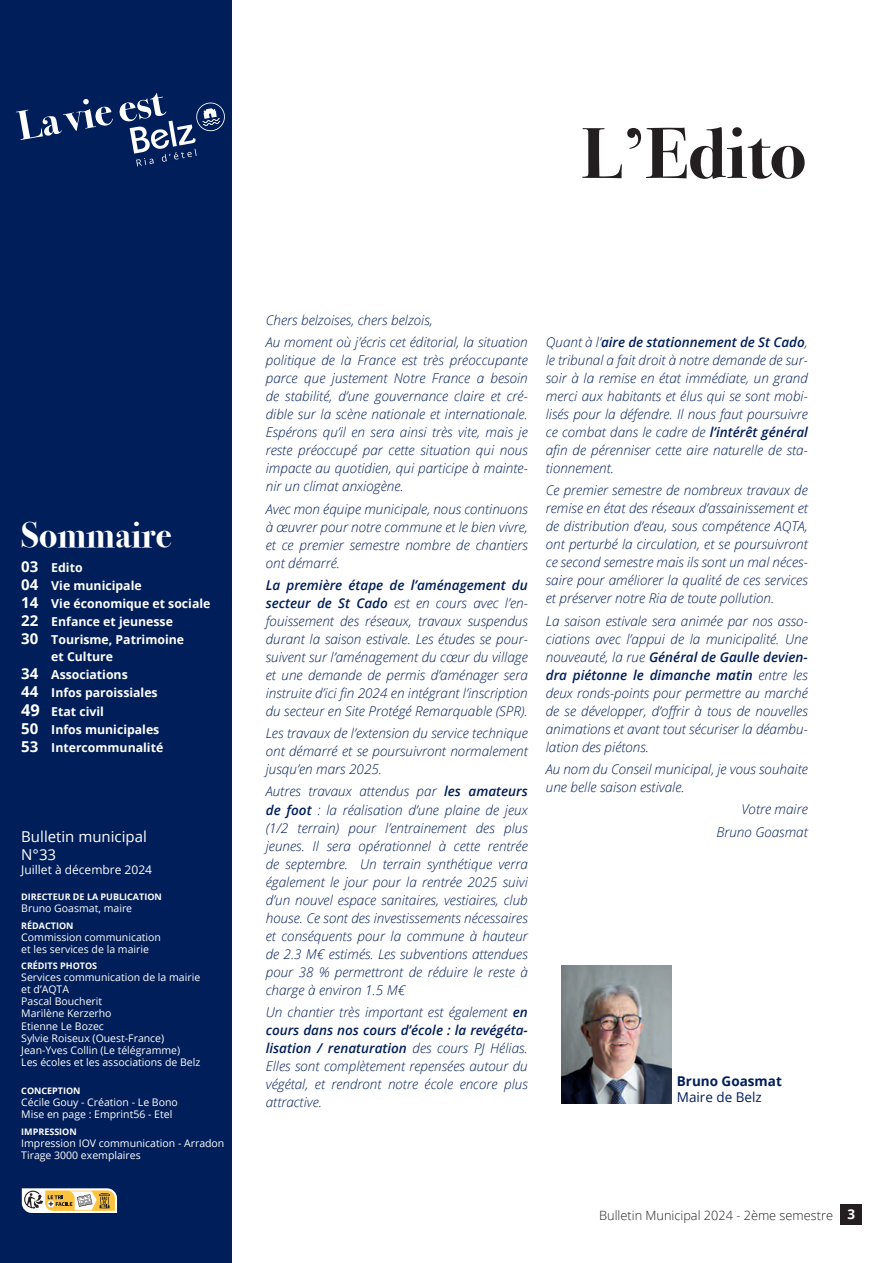
<style>
.page{position:relative;width:893px;height:1263px;background:#fff}
.page>*{position:absolute;margin:0;border:0;box-sizing:border-box;transform-origin:0 0}
.t1{font:700 72px "Bodoni Svty Two ITCTT";color:#231f20}
.t2{font:700 36px "Bodoni Svty Two ITCTT";color:#fff}
.t3{font:15px/18px "Open Sans";color:#fff}
.t4{font:italic 300 13.5px/18px "Open Sans";color:#001e59;text-align:justify}
.t5{font:700 13.5px "Open Sans";color:#001e59}
.t6{font:13.5px "Open Sans";color:#001e59}
.t7{font:300 12.75px "Open Sans";color:#231f20}
.t8{font:700 12.3px/18px "Open Sans";color:#fff}
.t9{font:12px "Open Sans";color:#fff}
.t10{font:10.5px/12px "Open Sans";color:#fff}
.t11{font:700 9px "Open Sans";color:#fff}
.s1{font-size:15px}
.s2{font-size:16.35px}
.s3{font-weight:600}
.s4{font-weight:700;font-size:13.5px;color:#fff}
</style>
<div class="page">
<div style="left:840px;top:1203px;width:22px;height:21px;background:#231f20"></div>
<div style="left:0;top:0;width:232px;height:1262px;background:#001e59"></div>
<img style="left:562px;top:965px;width:109px;height:137px">
<svg style="left:16px;top:99px;width:97px;height:41px"></svg>
<svg style="left:119px;top:93px;width:106px;height:73px"></svg>
<svg style="left:22px;top:1188px;width:95px;height:24px;background:#d5c091"></svg>
<h1 class="t1" style="left:582px;top:94px;width:226px">L’Edito</h1>
<h2 class="t2" style="left:21px;top:505px;width:152px">Sommaire</h2>
<p class="t8" style="left:21px;top:558px;width:191px"><span class="s1">03</span> Edito<br><span class="s1">04</span> Vie municipale<br><span class="s1">14</span> Vie économique et sociale<br><span class="s1">22</span> Enfance et jeunesse<br><span class="s1">30</span> Tourisme, Patrimoine</p>
<p class="t8" style="left:21px;top:646px;width:138px;text-indent:30px">et Culture<br><span class="s1">34</span> Associations<br><span class="s1">44</span> Infos paroissiales</p>
<p class="t8" style="left:21px;top:702px;width:144px"><span class="s2">49</span> Etat civil<br><span class="s1">50</span> Infos municipales<br><span class="s1">53</span> Intercommunalité</p>
<p class="t3" style="left:21px;top:826px;width:127px">Bulletin municipal<br>N°33</p>
<p class="t9" style="left:21px;top:861px;width:132px">Juillet à décembre 2024</p>
<p class="t11" style="left:21px;top:890px;width:142px">DIRECTEUR DE LA PUBLICATION</p>
<p class="t10" style="left:21px;top:902px;width:112px">Bruno Goasmat, maire</p>
<p class="t11" style="left:21px;top:919px;width:54px">RÉDACTION</p>
<p class="t10" style="left:21px;top:930px;width:141px">Commission communication et les services de la mairie</p>
<p class="t11" style="left:21px;top:959px;width:77px">CRÉDITS PHOTOS</p>
<p class="t10" style="left:21px;top:971px;width:181px">Services communication de la mairie et d’AQTA<br>Pascal Boucherit<br>Marilène Kerzerho<br>Etienne Le Bozec<br>Sylvie Roiseux (Ouest-France)<br>Jean-Yves Collin (Le télégramme)<br>Les écoles et les associations de Belz</p>
<p class="t11" style="left:21px;top:1084px;width:61px">CONCEPTION</p>
<p class="t10" style="left:21px;top:1095px;width:158px">Cécile Gouy - Création - Le Bono<br>Mise en page : Emprint56 - Etel</p>
<p class="t11" style="left:21px;top:1124px;width:57px">IMPRESSION</p>
<p class="t10" style="left:21px;top:1136px;width:205px">Impression IOV communication - Arradon<br>Tirage 3000 exemplaires</p>
<p class="t4" style="left:266px;top:308px;width:264px;line-height:22.2px">Chers belzoises, chers belzois,<br>Au moment où j’écris cet éditorial, la situation</p>
<p class="t4" style="left:266px;top:351px;width:264px">politique de la France est très préoccupante parce que justement Notre France a besoin de stabilité, d’une gouvernance claire et cré&shy;dible sur la scène nationale et internationale.<br>Espérons qu’il en sera ainsi très vite, mais je reste préoccupé par cette situation qui nous impacte au quotidien, qui participe à mainte&shy;nir un climat anxiogène.</p>
<p class="t4" style="left:266px;top:499px;width:264px">Avec mon équipe municipale, nous continuons à œuvrer pour notre commune et le bien vivre, et ce premier semestre nombre de chantiers ont démarré.</p>
<p class="t4" style="left:266px;top:575px;width:264px"><span class="s3">La première étape de l’aménagement du secteur de St Cado</span> est en cours avec l’en&shy;fouissement des réseaux, travaux suspendus durant la saison estivale. Les études se pour&shy;suivent sur l’aménagement du cœur du village et une demande de permis d’aménager sera instruite d’ici fin 2024 en intégrant l’inscription du secteur en Site Protégé Remarquable (SPR).</p>
<p class="t4" style="left:266px;top:723px;width:264px">Les travaux de l’extension du service technique ont démarré et se poursuivront normalement jusqu’en mars 2025.</p>
<p class="t4" style="left:266px;top:782px;width:264px">Autres travaux attendus par <span class="s3">les amateurs de foot</span> : la réalisation d’une plaine de jeux (1/2 terrain) pour l’entrainement des plus jeunes. Il sera opérationnel à cette rentrée de septembre. Un terrain synthétique verra également le jour pour la rentrée 2025 suivi d’un nouvel espace sanitaires, vestiaires, club house. Ce sont des investissements nécessaires et conséquents pour la commune à hauteur de 2.3 M€ estimés. Les subventions attendues pour 38 % permettront de réduire le reste à charge à environ 1.5 M€</p>
<p class="t4" style="left:266px;top:1002px;width:264px">Un chantier très important est également <span class="s3">en cours dans nos cours d’école : la revégéta&shy;lisation / renaturation</span> des cours PJ Hélias.<br>Elles sont complètement repensées autour du végétal, et rendront notre école encore plus attractive.</p>
<p class="t4" style="left:546px;top:333px;width:264px">Quant à l’<span class="s3">aire de stationnement de St Cado</span>, le tribunal a fait droit à notre demande de sur&shy;soir à la remise en état immédiate, un grand merci aux habitants et élus qui se sont mobi&shy;lisés pour la défendre. Il nous faut poursuivre ce combat dans le cadre de <span class="s3">l’intérêt général </span>afin de pérenniser cette aire naturelle de sta&shy;tionnement.</p>
<p class="t4" style="left:546px;top:481px;width:264px">Ce premier semestre de nombreux travaux de remise en état des réseaux d’assainissement et de distribution d’eau, sous compétence AQTA, ont perturbé la circulation, et se poursuivront ce second semestre mais ils sont un mal néces&shy;saire pour améliorer la qualité de ces services et préserver notre Ria de toute pollution.</p>
<p class="t4" style="left:546px;top:611px;width:264px">La saison estivale sera animée par nos asso&shy;ciations avec l’appui de la municipalité. Une nouveauté, la rue <span class="s3">Général de Gaulle devien&shy;dra piétonne le dimanche matin</span> entre les deux ronds-points pour permettre au marché de se développer, d’offrir à tous de nouvelles animations et avant tout sécuriser la déambu&shy;lation des piétons.</p>
<p class="t4" style="left:546px;top:759px;width:264px">Au nom du Conseil municipal, je vous souhaite une belle saison estivale.</p>
<p class="t4" style="left:716px;top:797px;width:93px;line-height:22.2px;text-align:right">Votre maire<br>Bruno Goasmat</p>
<p class="t5" style="left:677px;top:1071px;width:107px">Bruno Goasmat</p>
<p class="t6" style="left:677px;top:1087px;width:87px">Maire de Belz</p>
<p class="t7" style="left:599px;top:1206px;width:258px">Bulletin Municipal 2024 - 2ème semestre <span class="s4">3</span></p>
</div>
